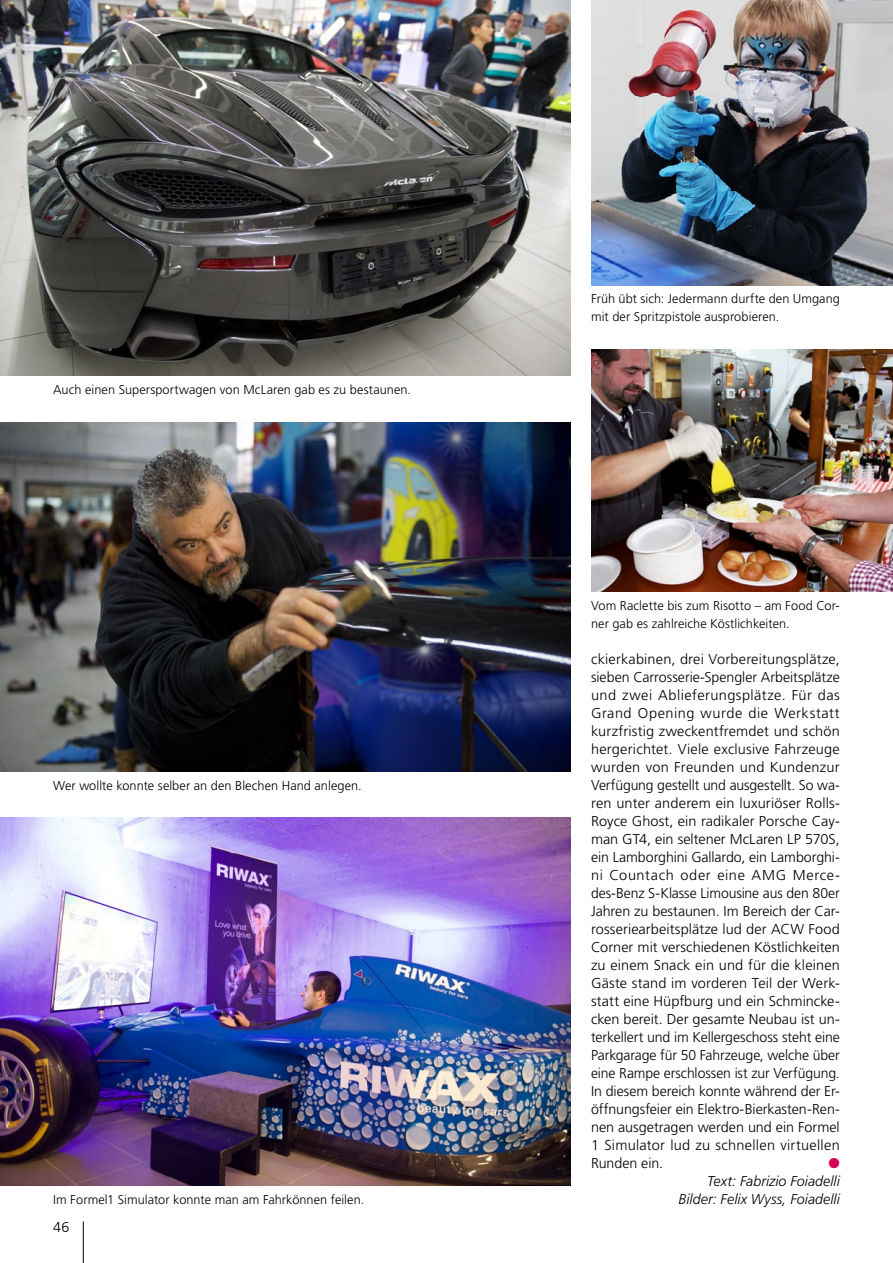
<style>
.page{position:relative;width:893px;height:1263px;background:#fff}
.page>*{position:absolute;margin:0;border:0;box-sizing:border-box;transform-origin:0 0}
.t1{font:300 14.25px/18px "Frutiger LT Std";letter-spacing:.015em;color:#000;text-align:justify}
.t2{font:italic 300 14.25px/18px "Frutiger LT Std";color:#000;text-align:right}
.t3{font:14.25px "Zapf Dingbats Std";color:#d60150}
.t4{font:300 12.75px/18px "Frutiger LT Std";letter-spacing:.005em;color:#000}
</style>
<div class="page">
<hr style="left:83px;top:1221px;width:1px;height:42px;background:#000">
<img style="left:0;top:0;width:571px;height:376px">
<img style="left:0;top:422px;width:571px;height:349px">
<img style="left:591px;top:0;width:302px;height:285px">
<img style="left:591px;top:350px;width:302px;height:241px">
<img style="left:0;top:818px;width:571px;height:367px">
<p class="t4" style="left:53px;top:380px;width:359px">Auch einen Supersportwagen von McLaren gab es zu bestaunen.</p>
<p class="t4" style="left:53px;top:776px;width:310px">Wer wollte konnte selber an den Blechen Hand anlegen.</p>
<p class="t4" style="left:53px;top:1190px;width:313px">Im Formel1 Simulator konnte man am Fahrkönnen feilen.</p>
<p class="t1" style="left:53px;top:1218px;width:18px">46</p>
<p class="t4" style="left:591px;top:290px;width:250px">Früh übt sich: Jedermann durfte den Umgang mit der Spritzpistole ausprobieren.</p>
<p class="t4" style="left:591px;top:596px;width:250px">Vom Raclette bis zum Risotto – am Food Cor&shy;ner gab es zahlreiche Köstlichkeiten.</p>
<p class="t1" style="left:591px;top:650px;width:250px">ckierkabinen, drei Vorbereitungsplätze, sieben Carrosserie-Spengler Arbeitsplätze und zwei Ablieferungsplätze. Für das Grand Opening wurde die Werkstatt kurzfristig zweckentfremdet und schön hergerichtet. Viele exclusive Fahrzeuge wurden von Freunden und Kundenzur Verfügung gestellt und ausgestellt. So wa&shy;ren unter anderem ein luxuriöser Rolls-Royce Ghost, ein radikaler Porsche Cay&shy;man GT4, ein seltener McLaren LP 570S, ein Lamborghini Gallardo, ein Lamborghi&shy;ni Countach oder eine AMG Merce&shy;des-Benz S-Klasse Limousine aus den 80er Jahren zu bestaunen. Im Bereich der Car&shy;rosseriearbeitsplätze lud der ACW Food Corner mit verschiedenen Köstlichkeiten zu einem Snack ein und für die kleinen Gäste stand im vorderen Teil der Werk&shy;statt eine Hüpfburg und ein Schmincke&shy;cken bereit. Der gesamte Neubau ist un&shy;terkellert und im Kellergeschoss steht eine Parkgarage für 50 Fahrzeuge, welche über eine Rampe erschlossen ist zur Verfügung.<br>In diesem bereich konnte während der Er&shy;öffnungsfeier ein Elektro-Bierkasten-Ren&shy;nen ausgetragen werden und ein Formel 1 Simulator lud zu schnellen virtuellen Runden ein.</p>
<p class="t3" style="left:828px;top:1156px;width:13px">●</p>
<p class="t2" style="left:678px;top:1172px;width:163px">Text: Fabrizio Foiadelli<br>Bilder: Felix Wyss, Foiadelli</p>
</div>
